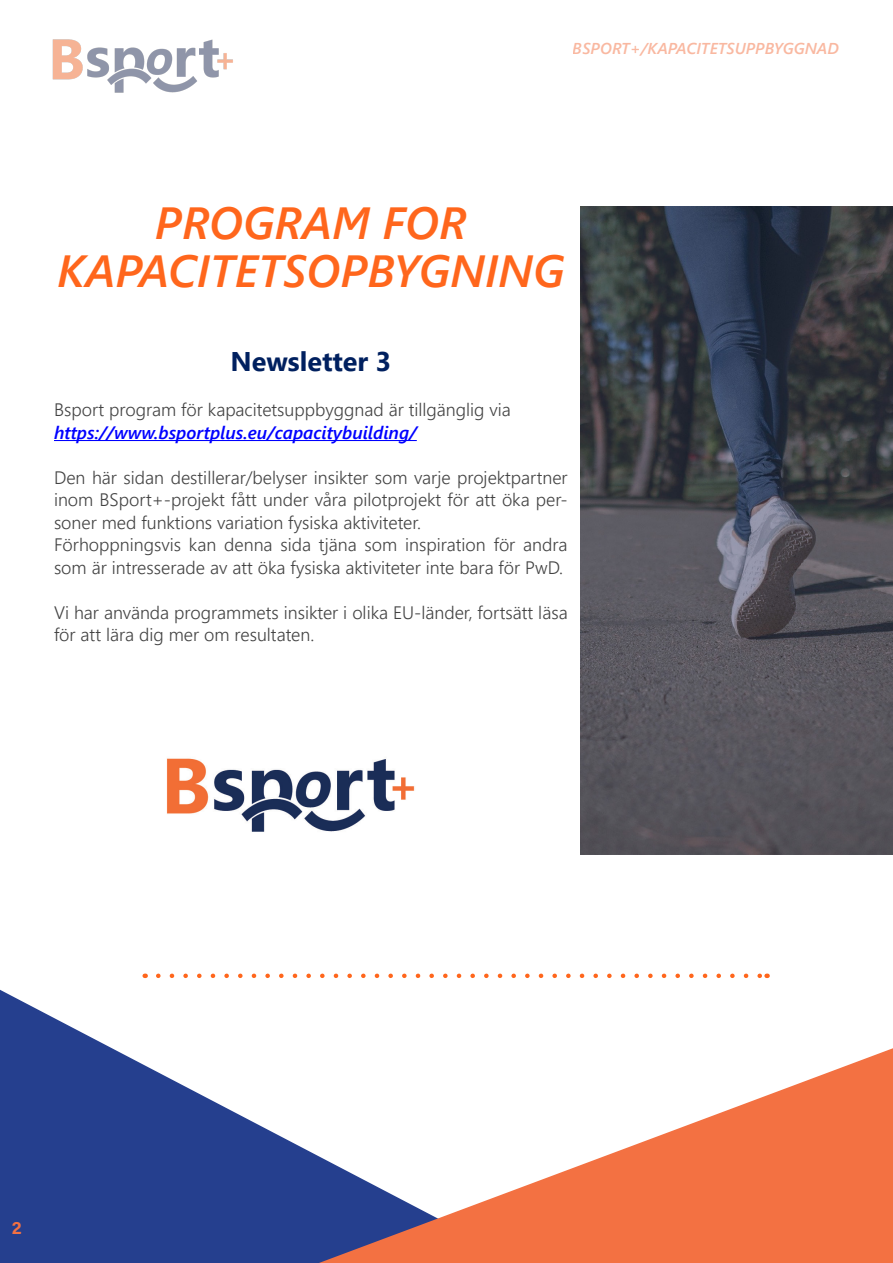
<style>
.page{position:relative;width:893px;height:1263px;background:#fff}
.page>*{position:absolute;margin:0;border:0;box-sizing:border-box;transform-origin:0 0}
.TÍTULO{font:italic 600 45px "Segoe UI";color:#ff661c}
.SUBTÍTULO{font:700 27px "Segoe UI";color:#00205f}
.t1{font:300 18px/22.5px "Segoe UI";color:#434343}
.t2{font:italic 600 18px "Segoe UI";color:#00f}
.t3{font:700 18px "Acumin Pro";color:#f37142}
.t4{font:italic 600 15.75px "Segoe UI";color:#f37142}
</style>
<div class="page">
<svg style="left:0;top:990px;width:319px;height:273px;fill:#253f8e"></svg>
<svg style="left:319px;top:1048px;width:574px;height:215px"></svg>
<img style="left:52px;top:39px;width:181px;height:54px">
<hr style="left:54px;top:440px;width:363px;height:1px;background:#00f">
<svg style="left:158px;top:973px;width:602px;height:5px"></svg>
<img style="left:580px;top:207px;width:313px;height:647px">
<img style="left:166px;top:758px;width:249px;height:74px">
<p class="t4" style="left:573px;top:34px;width:268px">BSPORT+/KAPACITETSUPPBYGGNAD</p>
<p class="TÍTULO" style="left:155px;top:181px;width:313px">PROGRAM FOR</p>
<p class="TÍTULO" style="left:57px;top:229px;width:509px">KAPACITETSOPBYGNING</p>
<p class="SUBTÍTULO" style="left:230px;top:336px;width:162px">Newsletter 3</p>
<p class="t1" style="left:54px;top:397px;width:458px">Bsport program för kapacitetsuppbyggnad är tillgänglig via</p>
<p class="t2" style="left:54px;top:416px;width:364px">https://www.bsportplus.eu/capacitybuilding/</p>
<p class="t1" style="left:54px;top:465px;width:515px;text-align:justify">Den här sidan destillerar/belyser insikter som varje projektpartner inom BSport+-projekt fått under våra pilotprojekt för att öka per&shy;soner med funktions variation fysiska aktiviteter.</p>
<p class="t1" style="left:54px;top:532px;width:515px">Förhoppningsvis kan denna sida tjäna som inspiration för andra som är intresserade av att öka fysiska aktiviteter inte bara för PwD.</p>
<p class="t1" style="left:54px;top:600px;width:515px">Vi har använda programmets insikter i olika EU-länder, fortsätt läsa för att lära dig mer om resultaten.</p>
<p class="t3" style="left:12px;top:1215px;width:11px">2</p>
</div>
